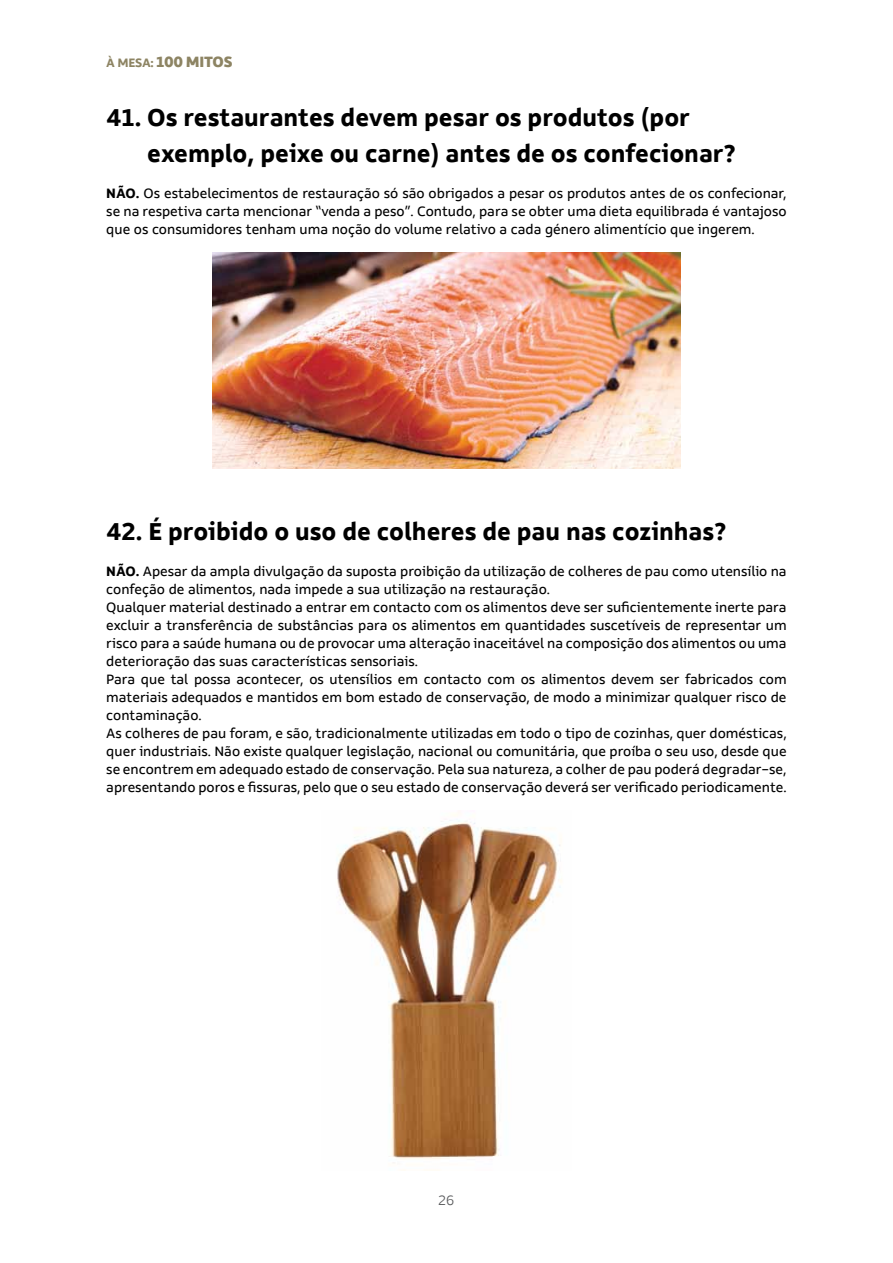
<style>
.page{position:relative;width:893px;height:1263px;background:#fff}
.page>*{position:absolute;margin:0;border:0;box-sizing:border-box;transform-origin:0 0}
.t1{font:700 27px/36px "Rehn";color:#000}
.t2{font:800 16.5px "Rehn";letter-spacing:-.02em;color:#8d8463}
.t3{font:15px/18px "Rehn";color:#000;text-align:justify}
.t4{font:300 15px "Rehn";color:#58595b}
.s1{font-weight:700;font-size:13.5px}
.s2{font-weight:700}
</style>
<div class="page">
<img style="left:213px;top:252px;width:467px;height:216px">
<img style="left:337px;top:814px;width:225px;height:346px">
<p class="t2" style="left:106px;top:50px;width:128px"><span class="s1">À MESA:</span> 100 MITOS</p>
<h1 class="t1" style="left:147px;top:99px;width:590px;text-indent:-41px">41. Os restaurantes devem pesar os produtos (por exemplo, peixe ou carne) antes de os confecionar?</h1>
<p class="t3" style="left:106px;top:184px;width:682px"><span class="s2">NÃO.</span> Os estabelecimentos de restauração só são obrigados a pesar os produtos antes de os confecionar, se na respetiva carta mencionar “venda a peso”. Contudo, para se obter uma dieta equilibrada é vantajoso que os consumidores tenham uma noção do volume relativo a cada género alimentício que ingerem.</p>
<h1 class="t1" style="left:106px;top:513px;width:622px">42. É proibido o uso de colheres de pau nas cozinhas?</h1>
<p class="t3" style="left:106px;top:562px;width:682px;text-align:left"><span class="s2">NÃO.</span> Apesar da ampla divulgação da suposta proibição da utilização de colheres de pau como utensílio na confeção de alimentos, nada impede a sua utilização na restauração.<br>Qualquer material destinado a entrar em contacto com os alimentos deve ser suficientemente inerte para excluir a transferência de substâncias para os alimentos em quantidades suscetíveis de representar um risco para a saúde humana ou de provocar uma alteração inaceitável na composição dos alimentos ou uma deterioração das suas características sensoriais.<br>Para que tal possa acontecer, os utensílios em contacto com os alimentos devem ser fabricados com materiais adequados e mantidos em bom estado de conservação, de modo a minimizar qualquer risco de contaminação.<br>As colheres de pau foram, e são, tradicionalmente utilizadas em todo o tipo de cozinhas, quer domésticas, quer industriais. Não existe qualquer legislação, nacional ou comunitária, que proíba o seu uso, desde que se encontrem em adequado estado de conservação. Pela sua natureza, a colher de pau poderá degradar-se, apresentando poros e fissuras, pelo que o seu estado de conservação deverá ser verificado periodicamente.</p>
<p class="t4" style="left:439px;top:1191px;width:17px">26</p>
</div>
